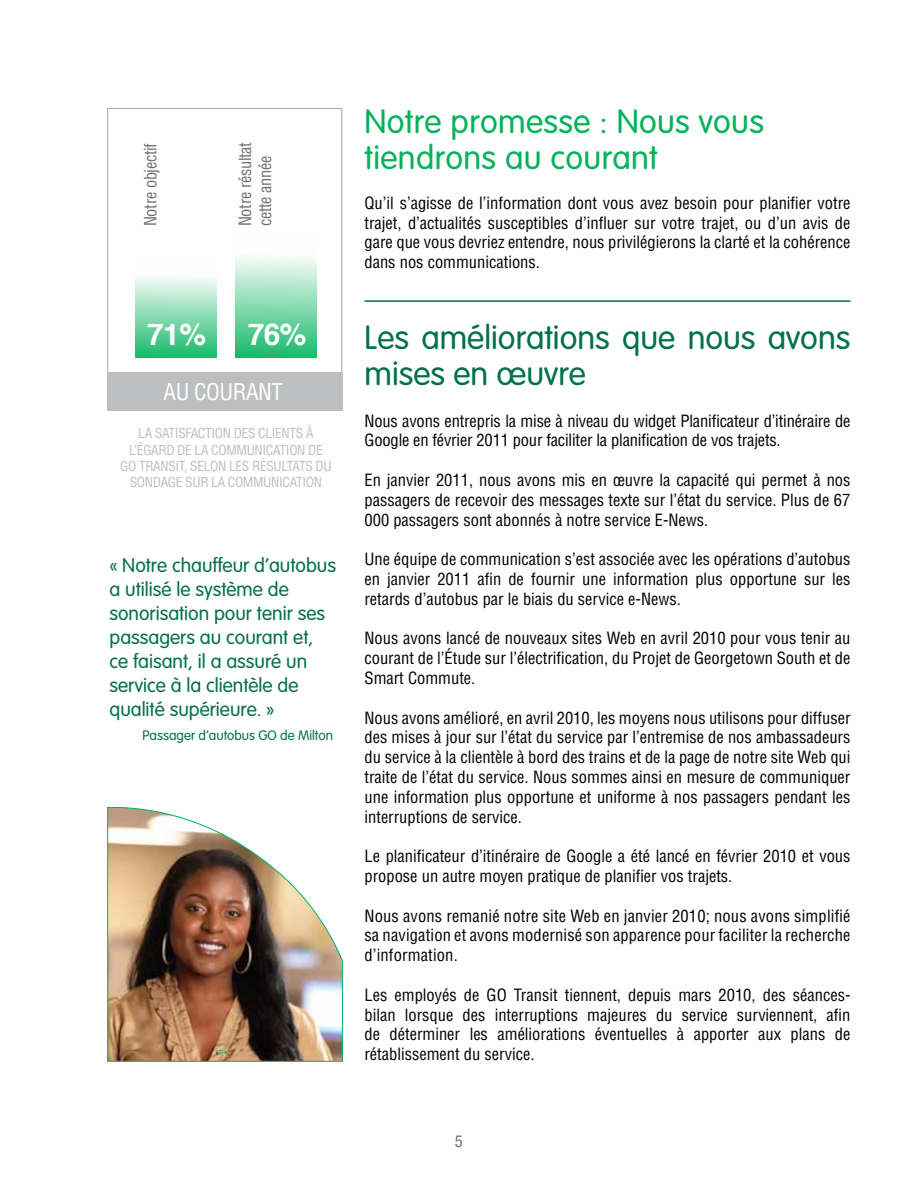
<style>
.page{position:relative;width:918px;height:1188px;background:#fff}
.page>*{position:absolute;margin:0;border:0;box-sizing:border-box;transform-origin:0 0}
.t1{font:300 33px/36px "VAG Rounded Std";letter-spacing:.01em;color:#00b25a}
.t2{font:300 33px/36px "VAG Rounded Std";color:#00704a}
.t3{font:700 30px "Helvetica";color:#fff}
.t4{font:condensed 22.5px "Helvetica";letter-spacing:-.02em;color:#fff}
.t5{font:300 19.5px/24px "VAG Rounded Std";color:#00704a}
.t6{font:condensed 16.5px/19.8px "Helvetica";color:#000;text-align:justify}
.t7{font:condensed 16.5px/19.8px "Helvetica";letter-spacing:-.02em;color:#6f7073}
.t8{font:condensed 16.5px "Helvetica Neue";color:#6d6e71}
.t9{font:condensed 13.5px/16.2px "Helvetica";letter-spacing:-.025em;color:#bcbec0;text-align:center}
.t10{font:300 13.5px "VAG Rounded Std";color:#00704a}
</style>
<div class="page">
<img style="left:107px;top:806px;width:236px;height:256px">
<hr style="left:364px;top:300px;width:486px;height:2px;background:#00704a">
<div style="left:136px;top:262px;width:81px;height:95px;background:linear-gradient(to bottom,#fff,#1ebb6d)"></div>
<div style="left:236px;top:238px;width:81px;height:119px;background:linear-gradient(to bottom,#fff,#1dba6c)"></div>
<div style="left:107px;top:108px;width:235px;height:266px;border:1px solid #a7a9ac"></div>
<div style="left:107px;top:372px;width:235px;height:39px;background:#bcbec0"></div>
<p class="t7" style="left:141px;top:226px;width:85px;rotate:-90deg">Notre objectif</p>
<p class="t7" style="left:235px;top:226px;width:86px;rotate:-90deg">Notre résultat cette année</p>
<h2 class="t3" style="left:147px;top:310px;width:60px">71%</h2>
<h2 class="t3" style="left:248px;top:310px;width:60px">76%</h2>
<h3 class="t4" style="left:164px;top:378px;width:121px">AU COURANT</h3>
<p class="t9" style="left:120px;top:425px;width:213px">LA SATISFACTION DES CLIENTS À<br>L’ÉGARD DE LA COMMUNICATION DE<br>GO TRANSIT, SELON LES RÉSULTATS DU<br>SONDAGE SUR LA COMMUNICATION</p>
<p class="t5" style="left:110px;top:553px;width:228px">« Notre chauffeur d’autobus a utilisé le système de sonorisation pour tenir ses passagers au courant et, ce faisant, il a assuré un service à la clientèle de qualité supérieure. »</p>
<p class="t10" style="left:142px;top:727px;width:192px">Passager d’autobus GO de Milton</p>
<h1 class="t1" style="left:364px;top:105px;width:401px">Notre promesse : Nous vous tiendrons au courant</h1>
<p class="t6" style="left:364px;top:193px;width:488px">Qu’il s’agisse de l’information dont vous avez besoin pour planifier votre trajet, d’actualités susceptibles d’influer sur votre trajet, ou d’un avis de gare que vous devriez entendre, nous privilégierons la clarté et la cohérence dans nos communications.</p>
<h1 class="t2" style="left:364px;top:321px;width:487px">Les améliorations que nous avons mises en œuvre</h1>
<p class="t6" style="left:364px;top:411px;width:487px">Nous avons entrepris la mise à niveau du widget Planificateur d’itinéraire de<br>Google en février 2011 pour faciliter la planification de vos trajets.</p>
<p class="t6" style="left:364px;top:470px;width:488px">En janvier 2011, nous avons mis en œuvre la capacité qui permet à nos passagers de recevoir des messages texte sur l’état du service. Plus de 67<br>000 passagers sont abonnés à notre service E-News.</p>
<p class="t6" style="left:364px;top:549px;width:488px">Une équipe de communication s’est associée avec les opérations d’autobus en janvier 2011 afin de fournir une information plus opportune sur les retards d’autobus par le biais du service e-News.</p>
<p class="t6" style="left:364px;top:628px;width:488px">Nous avons lancé de nouveaux sites Web en avril 2010 pour vous tenir au courant de l’Étude sur l’électrification, du Projet de Georgetown South et de Smart Commute.</p>
<p class="t6" style="left:364px;top:708px;width:488px">Nous avons amélioré, en avril 2010, les moyens nous utilisons pour diffuser des mises à jour sur l’état du service par l’entremise de nos ambassadeurs du service à la clientèle à bord des trains et de la page de notre site Web qui traite de l’état du service. Nous sommes ainsi en mesure de communiquer une information plus opportune et uniforme à nos passagers pendant les interruptions de service.</p>
<p class="t6" style="left:364px;top:846px;width:488px">Le planificateur d’itinéraire de Google a été lancé en février 2010 et vous propose un autre moyen pratique de planifier vos trajets.</p>
<p class="t6" style="left:364px;top:906px;width:487px">Nous avons remanié notre site Web en janvier 2010; nous avons simplifié sa navigation et avons modernisé son apparence pour faciliter la recherche d’information.</p>
<p class="t6" style="left:364px;top:985px;width:488px">Les employés de GO Transit tiennent, depuis mars 2010, des séances&shy;bilan lorsque des interruptions majeures du service surviennent, afin de déterminer les améliorations éventuelles à apporter aux plans de rétablissement du service.</p>
<p class="t8" style="left:455px;top:1132px;width:9px">5</p>
</div>
